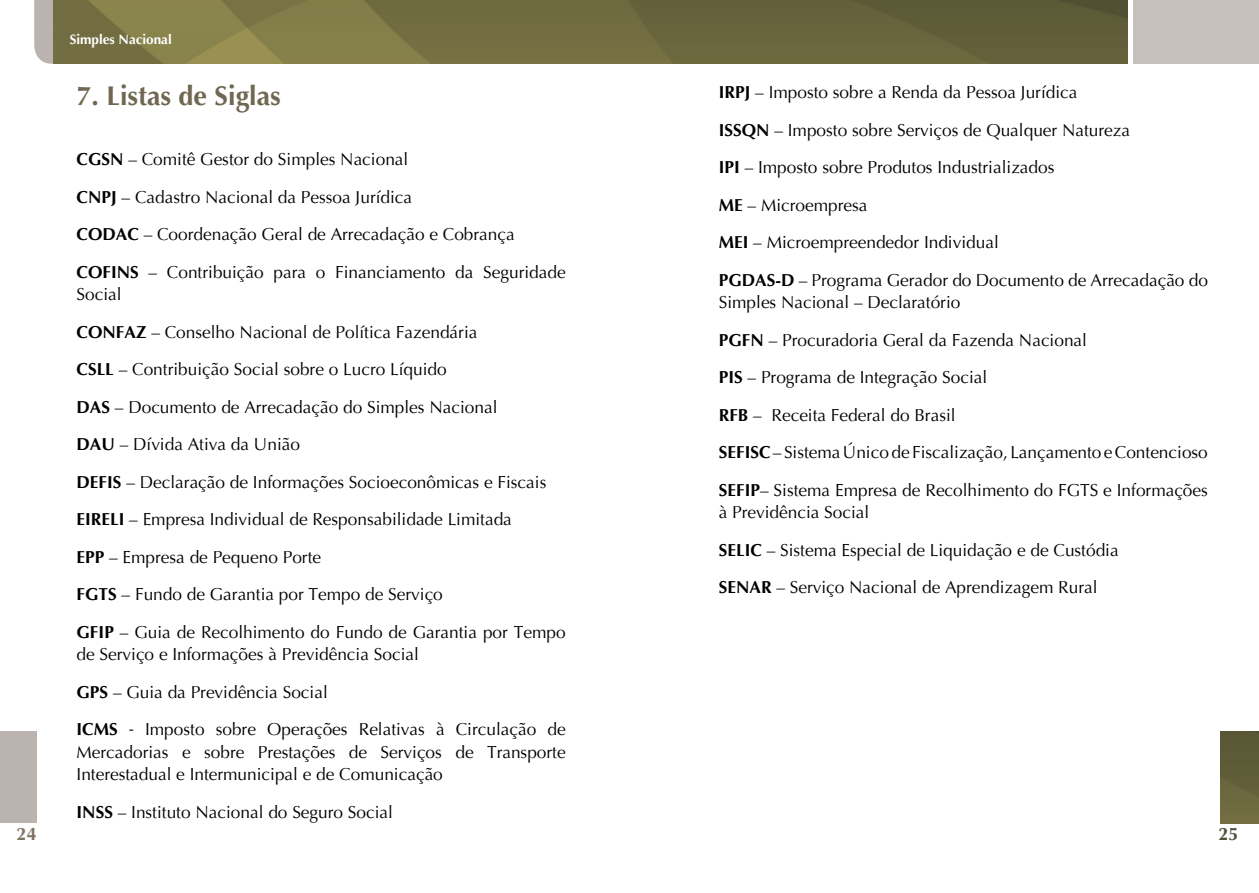
<style>
.page{position:relative;width:1259px;height:893px;background:#fff}
.page>*{position:absolute;margin:0;border:0;box-sizing:border-box;transform-origin:0 0}
.t1{font:700 27px "Optima";color:#706752}
.t2{font:700 18px "Optima";color:#7f7461}
.t3{font:700 18px "Optima";color:#51503c}
.t4{font:17.25px/37.5px "Optima";color:#000}
.t5{font:700 13.5px "Optima";color:#fff}
.s1{font-weight:700}
.s2{font-style:italic}
</style>
<div class="page">
<img style="left:1221px;top:731px;width:38px;height:92px">
<div style="left:0;top:731px;width:37px;height:92px;background:#bbb3af"></div>
<svg style="left:34px;top:0;width:19px;height:64px"></svg>
<img style="left:53px;top:0;width:1074px;height:64px">
<div style="left:1133px;top:0;width:126px;height:64px;background:#c7c0bd"></div>
<p class="t5" style="left:70px;top:31px;width:104px">Simples Nacional</p>
<h1 class="t1" style="left:77px;top:79px;width:206px">7. Listas de Siglas</h1>
<p class="t4" style="left:77px;top:141px;width:490px"><span class="s1">CGSN</span> – Comitê Gestor do Simples Nacional<br><span class="s1">CNPJ</span> – Cadastro Nacional da Pessoa Jurídica<br><span class="s1">CODAC</span> – Coordenação Geral de Arrecadação e Cobrança <span class="s1">COFINS</span> – Contribuição para o Financiamento da Seguridade</p>
<p class="t4" style="left:77px;top:276px;width:490px">Social<br><span class="s1">CONFAZ</span> – Conselho Nacional de Política Fazendária<br><span class="s1">CSLL</span> – Contribuição Social sobre o Lucro Líquido<br><span class="s1">DAS</span> – Documento de Arrecadação do Simples Nacional<br><span class="s1">DAU</span> – Dívida Ativa da União<br><span class="s1">DEFIS</span> – Declaração de Informações Socioeconômicas e Fiscais <span class="s1">EIRELI</span> – Empresa Individual de Responsabilidade Limitada<br><span class="s1">EPP</span> – Empresa de Pequeno Porte<br><span class="s1">FGTS</span> – Fundo de Garantia por Tempo de Serviço<br><span class="s1">GFIP</span> – Guia de Recolhimento do Fundo de Garantia por Tempo</p>
<p class="t4" style="left:77px;top:636px;width:490px">de Serviço e Informações à Previdência Social<br><span class="s1">GPS</span> – Guia da Previdência Social<br><span class="s1">ICMS</span> <span class="s2">-</span> Imposto sobre Operações Relativas à Circulação de</p>
<p class="t4" style="left:77px;top:741px;width:490px;line-height:22.5px">Mercadorias e sobre Prestações de Serviços de Transporte<br>Interestadual e Intermunicipal e de Comunicação</p>
<p class="t4" style="left:77px;top:794px;width:318px"><span class="s1">INSS</span> – Instituto Nacional do Seguro Social</p>
<p class="t4" style="left:719px;top:74px;width:490px"><span class="s1">IRPJ</span> – Imposto sobre a Renda da Pessoa Jurídica<br><span class="s1">ISSQN</span> – Imposto sobre Serviços de Qualquer Natureza<br><span class="s1">IPI</span> – Imposto sobre Produtos Industrializados<br><span class="s1">ME</span> – Microempresa<br><span class="s1">MEI</span> – Microempreendedor Individual<br><span class="s1">PGDAS-D</span> – Programa Gerador do Documento de Arrecadação do</p>
<p class="t4" style="left:719px;top:284px;width:490px">Simples Nacional – Declaratório<br><span class="s1">PGFN</span> – Procuradoria Geral da Fazenda Nacional<br><span class="s1">PIS</span> – Programa de Integração Social<br><span class="s1">RFB</span> – Receita Federal do Brasil<br><span class="s1">SEFISC</span> – Sistema Único de Fiscalização, Lançamento e Contencioso <span class="s1">SEFIP</span>– Sistema Empresa de Recolhimento do FGTS e Informações</p>
<p class="t4" style="left:719px;top:494px;width:401px">à Previdência Social<br><span class="s1">SELIC</span> – Sistema Especial de Liquidação e de Custódia<br><span class="s1">SENAR</span> – Serviço Nacional de Aprendizagem Rural</p>
<p class="t2" style="left:17px;top:822px;width:22px">24</p>
<p class="t3" style="left:1218px;top:822px;width:22px">25</p>
</div>
